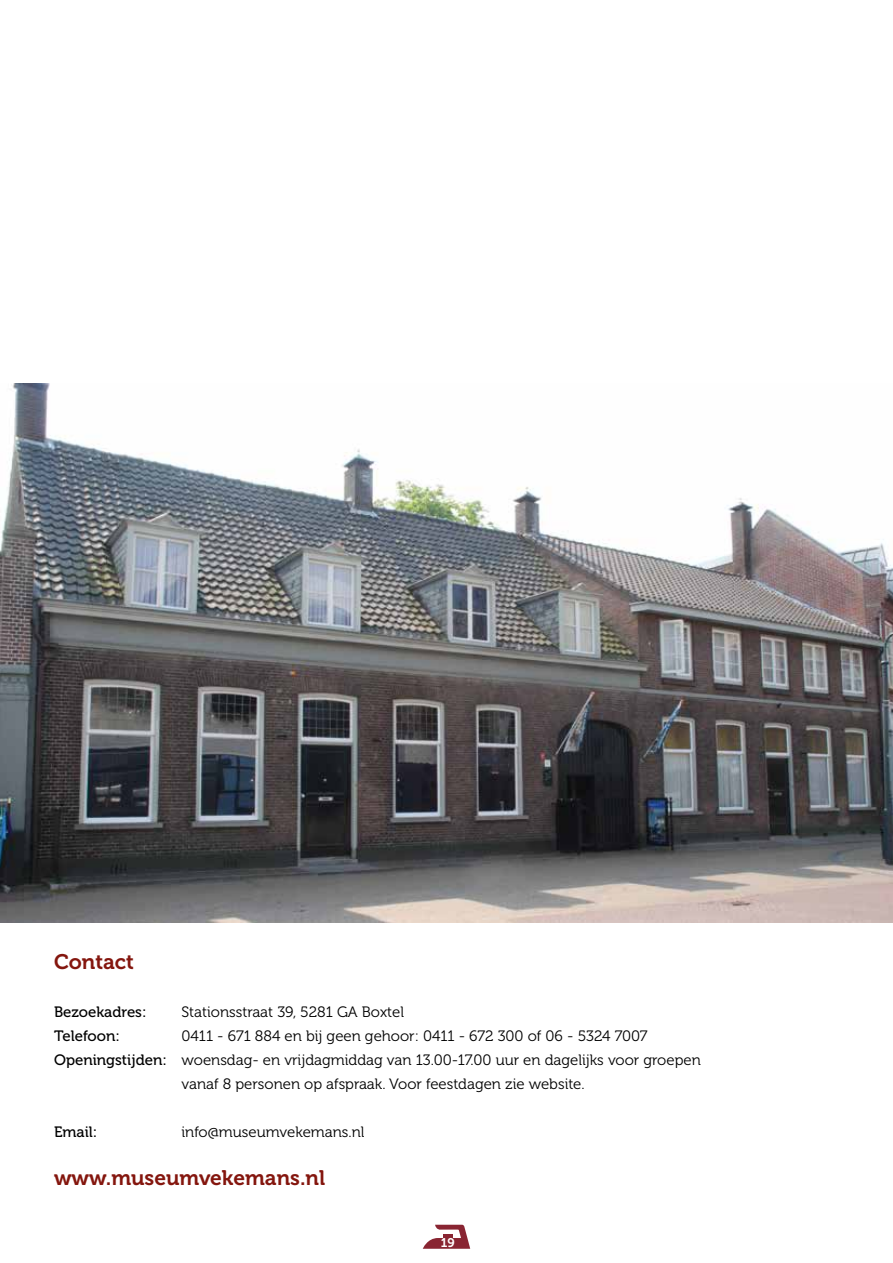
<style>
.page{position:relative;width:893px;height:1263px;background:#fff}
.page>*{position:absolute;margin:0;border:0;box-sizing:border-box;transform-origin:0 0}
.t1{font:21px "Museo 700";color:#84160e}
.t2{font:15px "Museo 300";color:#000}
.t3{font:15px "Museo 500";color:#000}
.t4{font:12.6px "Museo 700";color:#fff}
.s1{font-family:"Museo 500"}
</style>
<div class="page">
<svg style="left:423px;top:1225px;width:47px;height:24px"></svg>
<img style="left:0;top:383px;width:893px;height:539px">
<h1 class="t1" style="left:54px;top:950px;width:82px">Contact</h1>
<p class="t3" style="left:54px;top:1004px;width:94px">Bezoekadres:</p>
<p class="t2" style="left:182px;top:1004px;width:224px">Stationsstraat 39, 5281 GA Boxtel</p>
<p class="t3" style="left:54px;top:1028px;width:67px">Telefoon:</p>
<p class="t2" style="left:182px;top:1028px;width:467px">0411 - 671 884 en bij geen gehoor: 0411 - 672 300 of 06 - 5324 7007</p>
<p class="t2" style="left:54px;top:1052px;width:648px"><span class="s1">Openingstijden:</span> woensdag- en vrijdagmiddag van 13.00-17.00 uur en dagelijks voor groepen</p>
<p class="t2" style="left:182px;top:1076px;width:405px">vanaf 8 personen op afspraak. Voor feestdagen zie website.</p>
<p class="t3" style="left:54px;top:1124px;width:45px">Email:</p>
<p class="t2" style="left:182px;top:1124px;width:185px">info@museumvekemans.nl</p>
<h1 class="t1" style="left:54px;top:1166px;width:273px">www.museumvekemans.nl</h1>
<p class="t4" style="left:441px;top:1235px;width:15px">19</p>
</div>
